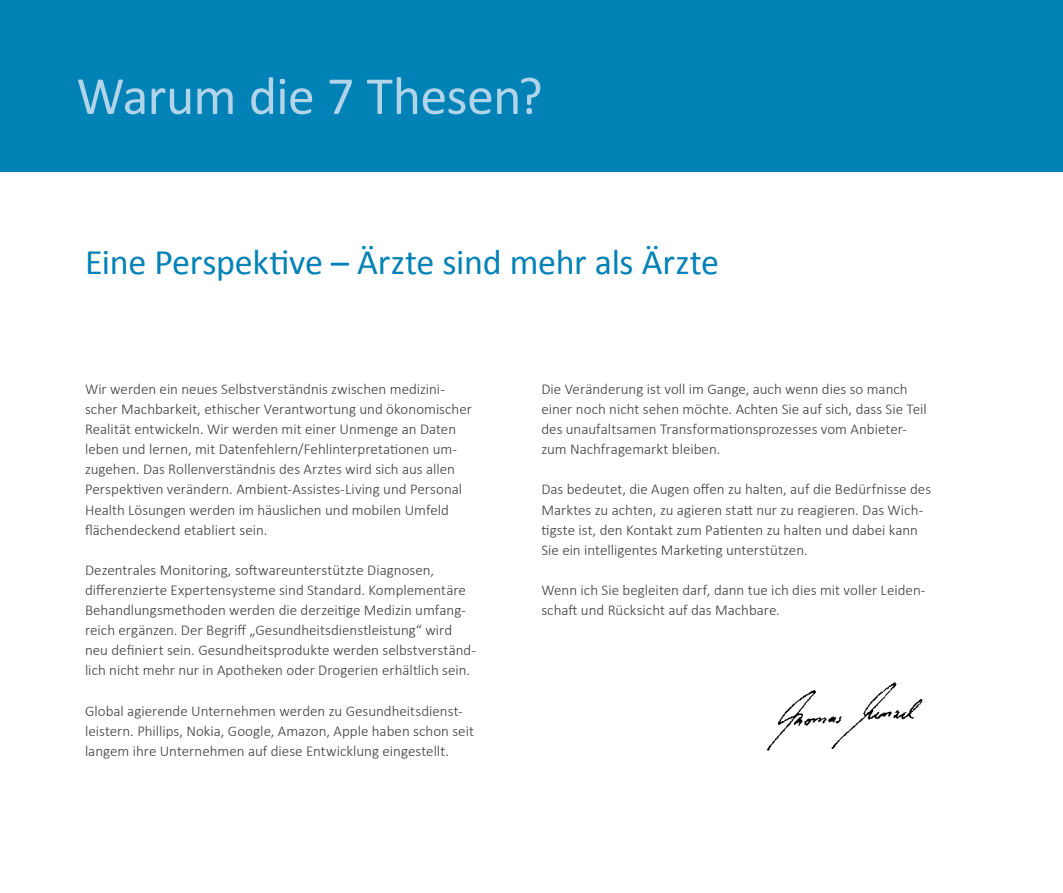
<style>
.page{position:relative;width:1063px;height:893px;background:#fff}
.page>*{position:absolute;margin:0;border:0;box-sizing:border-box;transform-origin:0 0}
.t1{font:54px "Calibri";letter-spacing:-.015em;color:#b2d4e8}
.t2{font:36px "Calibri";letter-spacing:-.01em;color:#0082b7}
.t3{font:300 15px/20.1px "Calibri";color:#3c3c3b}
</style>
<div class="page">
<div style="left:0;top:0;width:1063px;height:172px;background:#0082b7"></div>
<img style="left:767px;top:682px;width:156px;height:69px">
<h1 class="t1" style="left:77px;top:62px;width:468px">Warum die 7 Thesen?</h1>
<h2 class="t2" style="left:85px;top:239px;width:636px">Eine Perspektive – Ärzte sind mehr als Ärzte</h2>
<p class="t3" style="left:85px;top:379px;width:389px">Wir werden ein neues Selbstverständnis zwischen medizini&shy;scher Machbarkeit, ethischer Verantwortung und ökonomischer Realität entwickeln. Wir werden mit einer Unmenge an Daten leben und lernen, mit Datenfehlern/Fehlinterpretationen um&shy;zugehen. Das Rollenverständnis des Arztes wird sich aus allen Perspektiven verändern. Ambient-Assistes-Living und Personal Health Lösungen werden im häuslichen und mobilen Umfeld flächendeckend etabliert sein.</p>
<p class="t3" style="left:85px;top:560px;width:393px">Dezentrales Monitoring, softwareunterstützte Diagnosen, differenzierte Expertensysteme sind Standard. Komplementäre Behandlungsmethoden werden die derzeitige Medizin umfang&shy;reich ergänzen. Der Begriff „Gesundheitsdienstleistung“ wird neu definiert sein. Gesundheitsprodukte werden selbstverständ&shy;lich nicht mehr nur in Apotheken oder Drogerien erhältlich sein.</p>
<p class="t3" style="left:85px;top:700px;width:391px">Global agierende Unternehmen werden zu Gesundheitsdienst&shy;leistern. Phillips, Nokia, Google, Amazon, Apple haben schon seit langem ihre Unternehmen auf diese Entwicklung eingestellt.</p>
<p class="t3" style="left:541px;top:379px;width:387px">Die Veränderung ist voll im Gange, auch wenn dies so manch einer noch nicht sehen möchte. Achten Sie auf sich, dass Sie Teil des unaufaltsamen Transformationsprozesses vom Anbieter&shy;zum Nachfragemarkt bleiben.</p>
<p class="t3" style="left:541px;top:479px;width:391px">Das bedeutet, die Augen offen zu halten, auf die Bedürfnisse des Marktes zu achten, zu agieren statt nur zu reagieren. Das Wich&shy;tigste ist, den Kontakt zum Patienten zu halten und dabei kann Sie ein intelligentes Marketing unterstützen.</p>
<p class="t3" style="left:541px;top:580px;width:386px">Wenn ich Sie begleiten darf, dann tue ich dies mit voller Leiden&shy;schaft und Rücksicht auf das Machbare.</p>
</div>
